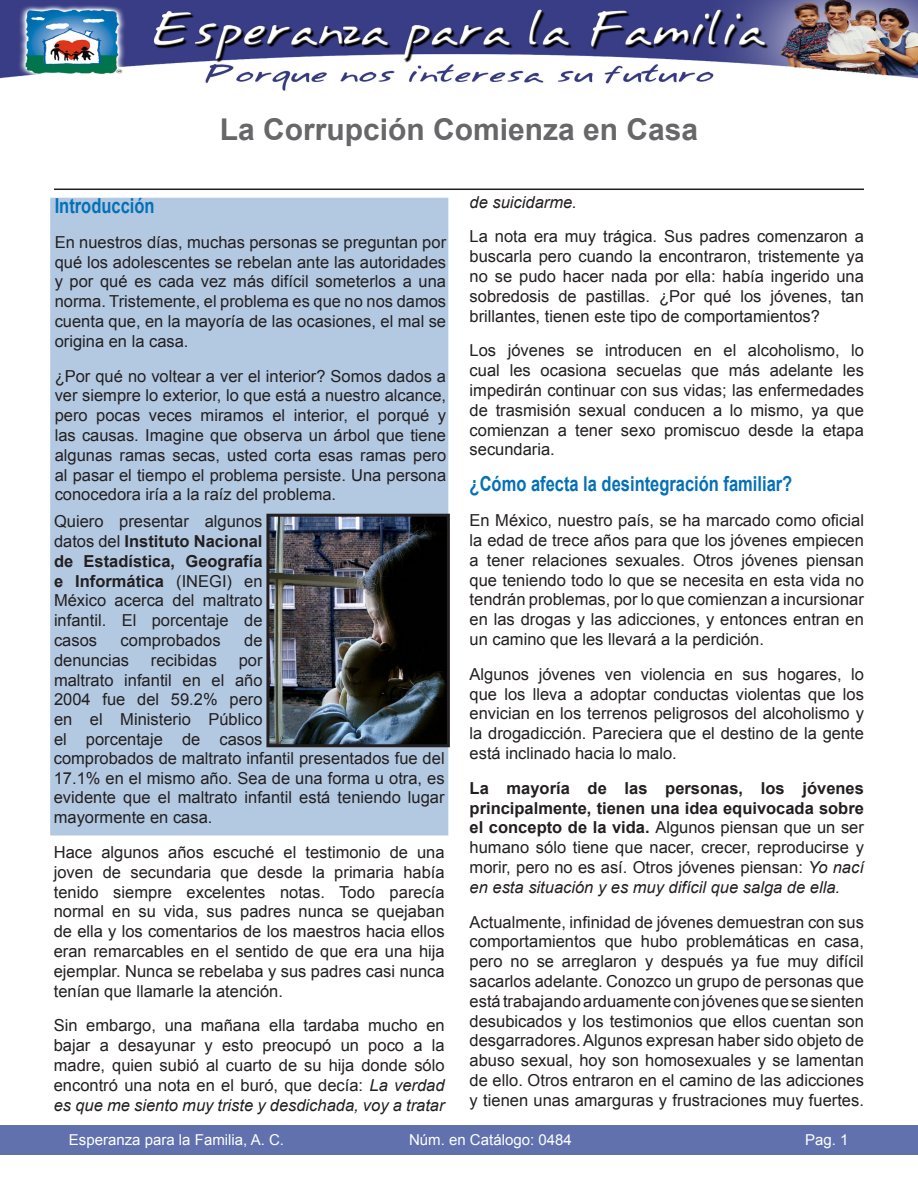
<style>
.page{position:relative;width:918px;height:1188px;background:#fff}
.page>*{position:absolute;margin:0;border:0;box-sizing:border-box;transform-origin:0 0}
.t1{font:700 30px "Arial";color:#67676a}
.t2{font:700 20.7px "Arial";color:#0470b7;scale:.8 1}
.t3{font:16.5px/19.8px "Arial";color:#231f20;text-align:justify}
.t4{font:italic 16.5px "Arial";color:#231f20}
.t5{font:15px "Arial";color:#fff}
.s1{font-weight:700}
.s2{font-style:italic}
</style>
<div class="page">
<div style="left:0;top:1125px;width:918px;height:29px;background:#6171ae"></div>
<div style="left:50px;top:198px;width:398px;height:638px;background:#b3c9e2"></div>
<hr style="left:54px;top:189px;width:810px;height:1px;background:#231f20">
<img style="left:0;top:0;width:918px;height:91px">
<img style="left:270px;top:518px;width:176px;height:225px">
<div style="left:266px;top:514px;width:184px;height:233px;border:3px solid #231f20"></div>
<p class="t1" style="left:220px;top:109px;width:480px">La Corrupción Comienza en Casa</p>
<p class="t4" style="left:470px;top:191px;width:109px">de suicidarme.</p>
<p class="t3" style="left:470px;top:227px;width:396px">La nota era muy trágica. Sus padres comenzaron a buscarla pero cuando la encontraron, tristemente ya no se pudo hacer nada por ella: había ingerido una sobredosis de pastillas. ¿Por qué los jóvenes, tan brillantes, tienen este tipo de comportamientos?</p>
<p class="t3" style="left:470px;top:341px;width:396px">Los jóvenes se introducen en el alcoholismo, lo cual les ocasiona secuelas que más adelante les impedirán continuar con sus vidas; las enfermedades de trasmisión sexual conducen a lo mismo, ya que comienzan a tener sexo promiscuo desde la etapa secundaria.</p>
<p class="t2" style="left:470px;top:470px;width:405px">¿Cómo afecta la desintegración familiar?</p>
<p class="t3" style="left:470px;top:511px;width:396px">En México, nuestro país, se ha marcado como oficial la edad de trece años para que los jóvenes empiecen a tener relaciones sexuales. Otros jóvenes piensan que teniendo todo lo que se necesita en esta vida no tendrán problemas, por lo que comienzan a incursionar en las drogas y las adicciones, y entonces entran en un camino que les llevará a la perdición.</p>
<p class="t3" style="left:470px;top:664px;width:396px">Algunos jóvenes ven violencia en sus hogares, lo que los lleva a adoptar conductas violentas que los envician en los terrenos peligrosos del alcoholismo y la drogadicción. Pareciera que el destino de la gente está inclinado hacia lo malo.</p>
<p class="t3" style="left:470px;top:778px;width:396px"><span class="s1">La mayoría de las personas, los jóvenes principalmente, tienen una idea equivocada sobre el concepto de la vida.</span> Algunos piensan que un ser humano sólo tiene que nacer, crecer, reproducirse y morir, pero no es así. Otros jóvenes piensan: <span class="s2">Yo nací en esta situación y es muy difícil que salga de ella.</span></p>
<p class="t3" style="left:470px;top:912px;width:396px">Actualmente, infinidad de jóvenes demuestran con sus comportamientos que hubo problemáticas en casa, pero no se arreglaron y después ya fue muy difícil sacarlos adelante. Conozco un grupo de personas que está trabajando arduamente con jóvenes que se sienten desubicados y los testimonios que ellos cuentan son desgarradores. Algunos expresan haber sido objeto de abuso sexual, hoy son homosexuales y se lamentan de ello. Otros entraron en el camino de las adicciones y tienen unas amarguras y frustraciones muy fuertes.</p>
<p class="t2" style="left:55px;top:192px;width:126px">Introducción</p>
<p class="t3" style="left:55px;top:232px;width:393px">En nuestros días, muchas personas se preguntan por qué los adolescentes se rebelan ante las autoridades y por qué es cada vez más difícil someterlos a una norma. Tristemente, el problema es que no nos damos cuenta que, en la mayoría de las ocasiones, el mal se origina en la casa.</p>
<p class="t3" style="left:55px;top:366px;width:393px">¿Por qué no voltear a ver el interior? Somos dados a ver siempre lo exterior, lo que está a nuestro alcance, pero pocas veces miramos el interior, el porqué y las causas. Imagine que observa un árbol que tiene algunas ramas secas, usted corta esas ramas pero al pasar el tiempo el problema persiste. Una persona conocedora iría a la raíz del problema.</p>
<p class="t3" style="left:54px;top:512px;width:210px">Quiero presentar algunos datos del <span class="s1">Instituto Nacional de Estadística, Geografía e Informática</span> (INEGI) en México acerca del maltrato infantil. El porcentaje de casos</p>
<p class="t3" style="left:121px;top:630px;width:101px">comprobados</p>
<p class="t3" style="left:244px;top:630px;width:20px">de</p>
<p class="t3" style="left:54px;top:650px;width:77px">denuncias</p>
<p class="t3" style="left:151px;top:650px;width:68px">recibidas</p>
<p class="t3" style="left:54px;top:650px;width:210px;text-indent:185px">por maltrato infantil en el año 2004 fue del 59.2% pero en el Ministerio Público el porcentaje de casos</p>
<p class="t3" style="left:54px;top:748px;width:392px">comprobados de maltrato infantil presentados fue del 17.1% en el mismo año. Sea de una forma u otra, es evidente que el maltrato infantil está teniendo lugar mayormente en casa.</p>
<p class="t3" style="left:54px;top:842px;width:392px">Hace algunos años escuché el testimonio de una joven de secundaria que desde la primaria había tenido siempre excelentes notas. Todo parecía normal en su vida, sus padres nunca se quejaban de ella y los comentarios de los maestros hacia ellos eran remarcables en el sentido de que era una hija ejemplar. Nunca se rebelaba y sus padres casi nunca tenían que llamarle la atención.</p>
<p class="t3" style="left:54px;top:1016px;width:392px">Sin embargo, una mañana ella tardaba mucho en bajar a desayunar y esto preocupó un poco a la madre, quien subió al cuarto de su hija donde sólo encontró una nota en el buró, que decía: <span class="s2">La verdad es que me siento muy triste y desdichada, voy a tratar</span></p>
<p class="t5" style="left:69px;top:1130px;width:217px">Esperanza para la Familia, A. C.</p>
<p class="t5" style="left:409px;top:1130px;width:164px">Núm. en Catálogo: 0484</p>
<p class="t5" style="left:805px;top:1130px;width:45px">Pag. 1</p>
</div>
